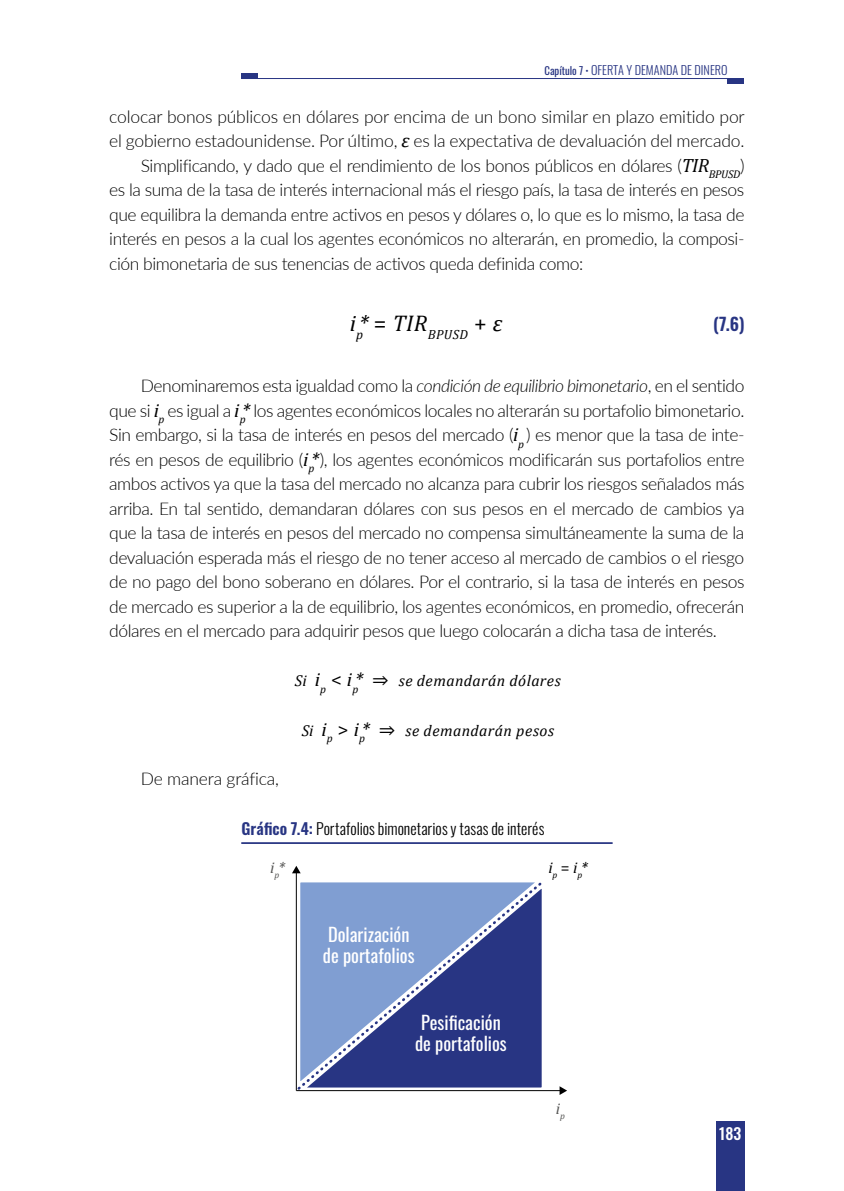
<style>
.page{position:relative;width:844px;height:1191px;background:#fff}
.page>*{position:absolute;margin:0;border:0;box-sizing:border-box;transform-origin:0 0}
.t1{font:italic 22.75px "Cambria";color:#000}
.t2{font:18.38px/20.3px "Oswald";color:#fff}
.t3{font:300 17.5px/24.5px "Lato";letter-spacing:-.025em;color:#000;text-align:justify}
.t4{font:600 17.5px "Oswald";color:#283583}
.t5{font:italic 15.75px "Cambria";letter-spacing:.03em;color:#000}
.t6{font:300 15.75px "Oswald";letter-spacing:.005em;color:#000}
.t7{font:italic 15.75px "Cambria";color:#575756}
.t8{font:500 15.75px "Oswald";color:#fff}
.t9{font:300 12.25px "Oswald";color:#283583}
.s1{font-weight:400;font-size:10.67px}
.s2{font-size:10.67px}
.s3{font-family:"Cambria";font-weight:400;font-style:italic;font-size:19.25px}
.s4{font-style:normal}
.s5{font-style:italic}
.s6{font-size:19.25px}
.s7{font-style:normal;font-size:19.25px}
.s8{font-weight:600;color:#283583}
</style>
<div class="page">
<div style="left:716px;top:1121px;width:28px;height:70px;background:#283583"></div>
<hr style="left:241px;top:78px;width:500px;height:1px;background:#283583">
<div style="left:727px;top:78px;width:17px;height:5px;background:#283583"></div>
<div style="left:241px;top:74px;width:17px;height:5px;background:#283583"></div>
<hr style="left:296px;top:872px;width:1px;height:218px;background:#000">
<svg style="left:292px;top:866px;width:8px;height:7px"></svg>
<hr style="left:296px;top:1090px;width:264px;height:1px;background:#000">
<svg style="left:559px;top:1086px;width:8px;height:9px"></svg>
<svg style="left:295px;top:877px;width:252px;height:215px"></svg>
<svg style="left:297px;top:879px;width:245px;height:206px"></svg>
<svg style="left:300px;top:884px;width:245px;height:206px;background:#6073b0"></svg>
<hr style="left:241px;top:842px;width:371px;height:2px;background:#283583">
<p class="t9" style="left:544px;top:59px;width:184px"><span class="s1">Capítulo 7</span> <span class="s2">•</span> OFERTA Y DEMANDA DE DINERO</p>
<p class="t3" style="left:109px;top:104px;width:637px">colocar bonos públicos en dólares por encima de un bono similar en plazo emitido por</p>
<p class="t3" style="left:109px;top:128px;width:636px">el gobierno estadounidense. Por último, <span class="s3">ε</span> es la expectativa de devaluación del mercado.</p>
<p class="t3" style="left:141px;top:153px;width:605px">Simplificando, y dado que el rendimiento de los bonos públicos en dólares (<span class="s3">TIR</span><sub>BPUSD</sub>)</p>
<p class="t3" style="left:109px;top:177px;width:636px">es la suma de la tasa de interés internacional más el riesgo país, la tasa de interés en pesos</p>
<p class="t3" style="left:109px;top:202px;width:636px">que equilibra la demanda entre activos en pesos y dólares o, lo que es lo mismo, la tasa de</p>
<p class="t3" style="left:109px;top:226px;width:636px">interés en pesos a la cual los agentes económicos no alterarán, en promedio, la composi-</p>
<p class="t3" style="left:109px;top:251px;width:475px">ción bimonetaria de sus tenencias de activos queda definida como:</p>
<h1 class="t1" style="left:350px;top:307px;width:154px">i<sub>p</sub>* <span class="s4">=</span> TIR<sub>BPUSD</sub> <span class="s4">+</span> ε</h1>
<p class="t4" style="left:713px;top:308px;width:33px">(7.6)</p>
<p class="t3" style="left:109px;top:373px;width:636px;text-indent:32px">Denominaremos esta igualdad como la <span class="s5">condición de equilibrio bimonetario</span>, en el sentido que si <span class="s3">i</span><sub>p</sub> es igual a <span class="s3">i</span><sub>p</sub><span class="s3">*</span> los agentes económicos locales no alterarán su portafolio bimonetario.<br>Sin embargo, si la tasa de interés en pesos del mercado (<span class="s3">i</span><sub>p</sub> ) es menor que la tasa de inte&shy;rés en pesos de equilibrio (<span class="s3">i</span><sub>p</sub><span class="s3">*</span>), los agentes económicos modificarán sus portafolios entre ambos activos ya que la tasa del mercado no alcanza para cubrir los riesgos señalados más arriba. En tal sentido, demandaran dólares con sus pesos en el mercado de cambios ya que la tasa de interés en pesos del mercado no compensa simultáneamente la suma de la devaluación esperada más el riesgo de no tener acceso al mercado de cambios o el riesgo de no pago del bono soberano en dólares. Por el contrario, si la tasa de interés en pesos de mercado es superior a la de equilibrio, los agentes económicos, en promedio, ofrecerán dólares en el mercado para adquirir pesos que luego colocarán a dicha tasa de interés.</p>
<p class="t5" style="left:295px;top:670px;width:267px">Si <span class="s6">i</span><sub>p</sub> <span class="s7">&lt;</span> <span class="s6">i</span><sub>p</sub><span class="s6">*</span> <span class="s7">⇒</span> se demandarán dólares</p>
<p class="t5" style="left:301px;top:719px;width:254px">Si <span class="s6">i</span><sub>p</sub> <span class="s7">&gt;</span> <span class="s6">i</span><sub>p</sub><span class="s6">*</span> <span class="s7">⇒</span> se demandarán pesos</p>
<p class="t3" style="left:141px;top:765px;width:140px">De manera gráfica,</p>
<p class="t6" style="left:241px;top:814px;width:304px"><span class="s8">Gráfico 7.4:</span> Portafolios bimonetarios y tasas de interés</p>
<p class="t7" style="left:270px;top:856px;width:16px">i<sub>p</sub>*</p>
<p class="t5" style="left:548px;top:856px;width:41px">i<sub>p</sub> <span class="s4">=</span> i<sub>p</sub>*</p>
<p class="t2" style="left:323px;top:923px;width:93px">Dolarización de portafolios</p>
<p class="t2" style="left:415px;top:1011px;width:93px;text-align:center">Pesificación de portafolios</p>
<p class="t7" style="left:555px;top:1097px;width:11px">i<sub>p</sub></p>
<p class="t8" style="left:719px;top:1119px;width:24px">183</p>
</div>
